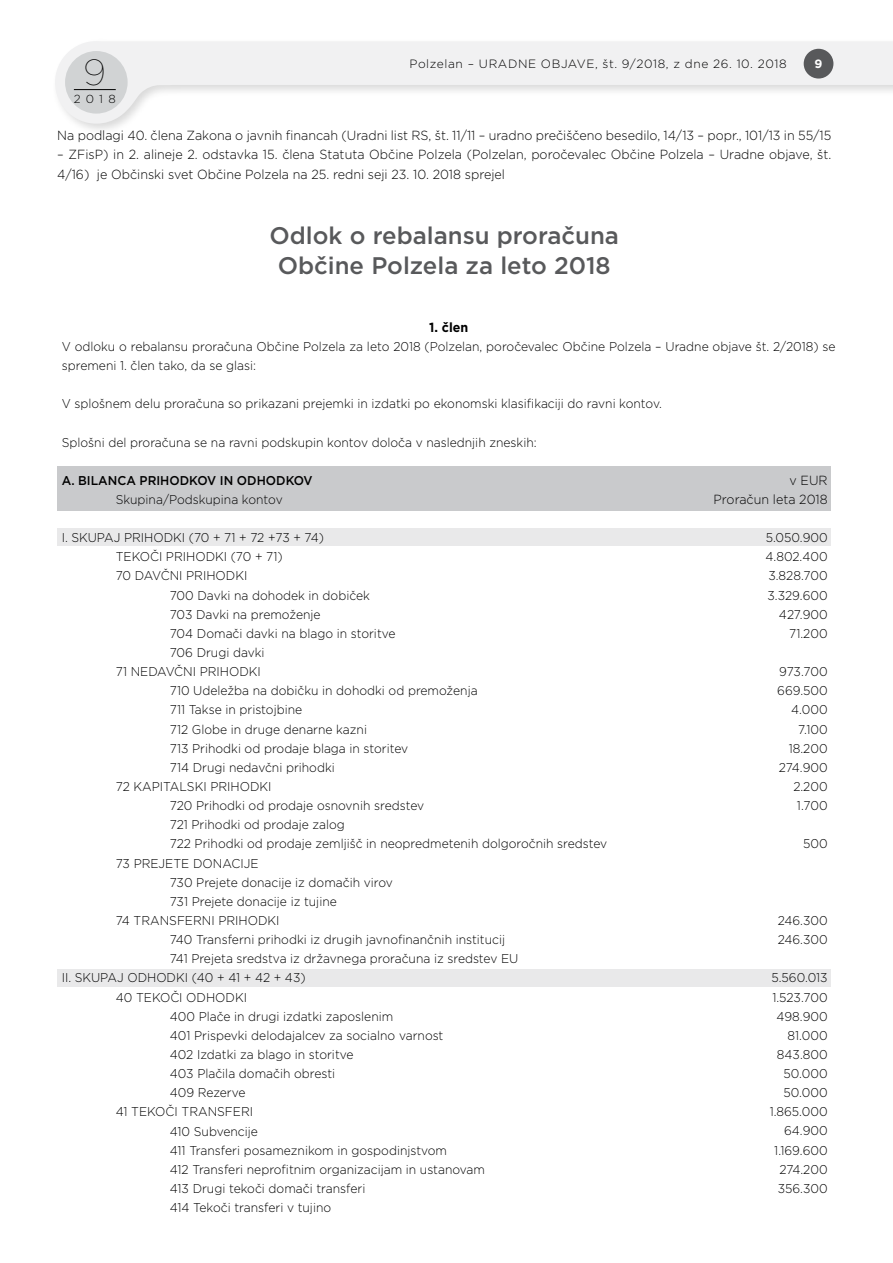
<style>
.page{position:relative;width:893px;height:1263px;background:#fff}
.page>*{position:absolute;margin:0;border:0;box-sizing:border-box;transform-origin:0 0}
.t1{font:100 36.3px "Gotham";color:#000}
.t2{font:500 24px/30px "Gotham";color:#58595b;text-align:center}
.t3{font:300 13.2px/19.2px "Gotham";color:#000;scale:.95 1}
.t4{font:700 13.2px "Gotham";color:#000;scale:.95 1}
.t5{font:300 12.75px/19.2px "Gotham";color:#000;text-align:right;scale:.95 1}
.t6{font:500 12.75px "Gotham";color:#000;scale:.95 1}
.t7{font:300 12px "Gotham";letter-spacing:.05em;color:#000}
.t8{font:700 12px "Gotham";color:#fff}
.t9{font:300 11.7px "Gotham";color:#000}
</style>
<div class="page">
<svg style="left:55px;top:41px;width:838px;height:83px;fill:#f1f1f2"></svg>
<div style="left:65px;top:51px;width:63px;height:63px;background:#d1d3d4;border-radius:50%"></div>
<div style="left:57px;top:466px;width:774px;height:44px;background:#c9cacc"></div>
<div style="left:57px;top:969px;width:774px;height:17px;background:#e9e9ea"></div>
<div style="left:57px;top:528px;width:774px;height:17px;background:#e9e9ea"></div>
<div style="left:804px;top:49px;width:29px;height:30px;background:#58595b;border-radius:50%"></div>
<hr style="left:74px;top:89px;width:42px;height:1px;background:#000">
<h1 class="t1" style="left:83px;top:50px;width:24px">9</h1>
<p class="t9" style="left:74px;top:91px;width:43px">2018</p>
<p class="t7" style="left:409px;top:56px;width:379px">Polzelan – URADNE OBJAVE, št. 9/2018, z dne 26. 10. 2018</p>
<p class="t8" style="left:814px;top:55px;width:9px">9</p>
<p class="t3" style="left:57px;top:126px;width:816px">Na podlagi 40. člena Zakona o javnih financah (U radni list RS, št. 11/11 – uradno prečiščeno besedilo, 14/13 – popr., 101/13 in 55/15</p>
<p class="t3" style="left:57px;top:145px;width:816px">– ZFisP) in 2. alineje 2. odstavka 15. člena Statuta Občine Polzela (Polzelan, poročevalec Občine Polzela – U radne objave, št.<br>4/16) je Občinski svet Občine Polzela na 25. redni seji 23. 10. 2018 sprejel</p>
<h2 class="t2" style="left:269px;top:220px;width:351px">Odlok o rebalansu proračuna<br>Občine Polzela za leto 2018</h2>
<p class="t4" style="left:429px;top:318px;width:43px">1. člen</p>
<p class="t5" style="left:62px;top:336px;width:816px;text-align:left">V odloku o rebalansu proračuna Občine Polzela za leto 2018 (Polzelan, poročevalec Občine Polzela – U radne objave št. 2/2018) se spremeni 1. člen tako, da se glasi:</p>
<p class="t5" style="left:62px;top:394px;width:633px">V splošnem delu proračuna so prikazani prejemki in izdatki po ekonomski klasifikaciji do ravni kontov.</p>
<p class="t5" style="left:62px;top:432px;width:501px">Splošni del proračuna se na ravni podskupin kontov določa v naslednjih zneskih:</p>
<p class="t6" style="left:62px;top:472px;width:255px">A. BILANCA PRIHODKOV IN ODHODKOV</p>
<p class="t5" style="left:116px;top:489px;width:177px">Skupina/Podskupina kontov</p>
<p class="t5" style="left:62px;top:528px;width:277px">I. SKU PAJ PRIHODKI (70 + 71 + 72 +73 + 74)</p>
<p class="t5" style="left:116px;top:547px;width:177px">TEKOČI PRIHODKI (70 + 71)</p>
<p class="t5" style="left:116px;top:566px;width:140px">70 DAVČNI PRIHODKI</p>
<p class="t5" style="left:170px;top:585px;width:212px">700 Davki na dohodek in dobiček</p>
<p class="t5" style="left:170px;top:604px;width:160px">703 Davki na premoženje</p>
<p class="t5" style="left:170px;top:623px;width:239px">704 Domači davki na blago in storitve</p>
<p class="t5" style="left:170px;top:643px;width:101px">706 Drugi davki</p>
<p class="t5" style="left:116px;top:662px;width:154px">71 NEDAVČNI PRIHODKI</p>
<p class="t5" style="left:170px;top:681px;width:326px">710 Udeležba na dobičku in dohodki od premoženja</p>
<p class="t5" style="left:170px;top:700px;width:141px">711 Takse in pristojbine</p>
<p class="t5" style="left:170px;top:719px;width:209px">712 Globe in druge denarne kazni</p>
<p class="t5" style="left:170px;top:738px;width:253px">713 Prihodki od prodaje blaga in storitev</p>
<p class="t5" style="left:170px;top:757px;width:175px">714 Drugi nedavčni prihodki</p>
<p class="t5" style="left:116px;top:776px;width:165px">72 KAPITALSKI PRIHODKI</p>
<p class="t5" style="left:170px;top:796px;width:269px">720 Prihodki od prodaje osnovnih sredstev</p>
<p class="t5" style="left:170px;top:815px;width:186px">721 Prihodki od prodaje zalog</p>
<p class="t5" style="left:170px;top:834px;width:462px">722 Prihodki od prodaje zemljišč in neopredmetenih dolgoročnih sredstev</p>
<p class="t5" style="left:116px;top:853px;width:150px">73 PREJETE DONACIJE</p>
<p class="t5" style="left:170px;top:872px;width:236px">730 Prejete donacije iz domačih virov</p>
<p class="t5" style="left:170px;top:891px;width:177px">731 Prejete donacije iz tujine</p>
<p class="t5" style="left:116px;top:910px;width:174px">74 TRANSFERNI PRIHODKI</p>
<p class="t5" style="left:170px;top:930px;width:354px">740 Transferni prihodki iz drugih javnofinančnih institucij</p>
<p class="t5" style="left:170px;top:949px;width:358px">741 Prejeta sredstva iz državnega proračuna iz sredstev EU</p>
<p class="t5" style="left:62px;top:968px;width:258px">II. SKU PAJ ODHODKI (40 + 41 + 42 + 43)</p>
<p class="t5" style="left:116px;top:987px;width:140px">40 TEKOČI ODHODKI</p>
<p class="t5" style="left:170px;top:1006px;width:237px">400 Plače in drugi izdatki zaposlenim</p>
<p class="t5" style="left:170px;top:1025px;width:290px">401 Prispevki delodajalcev za socialno varnost</p>
<p class="t5" style="left:170px;top:1044px;width:195px">402 Izdatki za blago in storitve</p>
<p class="t5" style="left:170px;top:1064px;width:176px">403 Plačila domačih obresti</p>
<p class="t5" style="left:170px;top:1083px;width:81px">409 Rezerve</p>
<p class="t5" style="left:116px;top:1102px;width:146px">41 TEKOČI TRANSFERI</p>
<p class="t5" style="left:170px;top:1121px;width:94px">410 Subvencije</p>
<p class="t5" style="left:170px;top:1140px;width:293px">411 Transferi posameznikom in gospodinjstvom</p>
<p class="t5" style="left:170px;top:1159px;width:333px">412 Transferi neprofitnim organizacijam in ustanovam</p>
<p class="t5" style="left:170px;top:1178px;width:207px">413 Drugi tekoči domači transferi</p>
<p class="t5" style="left:170px;top:1197px;width:171px">414 Tekoči transferi v tujino</p>
<p class="t3" style="left:714px;top:470px;width:122px;text-indent:76px">v EUR<br>Proračun leta 2018</p>
<p class="t5" style="left:765px;top:528px;width:67px">5.050.900<br>4.802.400<br>3.828.700<br>3.329.600<br>427.900<br>71.200</p>
<p class="t5" style="left:777px;top:662px;width:55px">973.700<br>669.500<br>4.000<br>7.100<br>18.200<br>274.900<br>2.200<br>1.700</p>
<p class="t5" style="left:803px;top:834px;width:27px">500</p>
<p class="t5" style="left:778px;top:910px;width:54px;text-align:left">246.300<br>246.300</p>
<p class="t5" style="left:770px;top:968px;width:62px">5.560.013<br>1.523.700<br>498.900<br>81.000<br>843.800<br>50.000<br>50.000<br>1.865.000<br>64.900<br>1.169.600<br>274.200<br>356.300</p>
</div>
